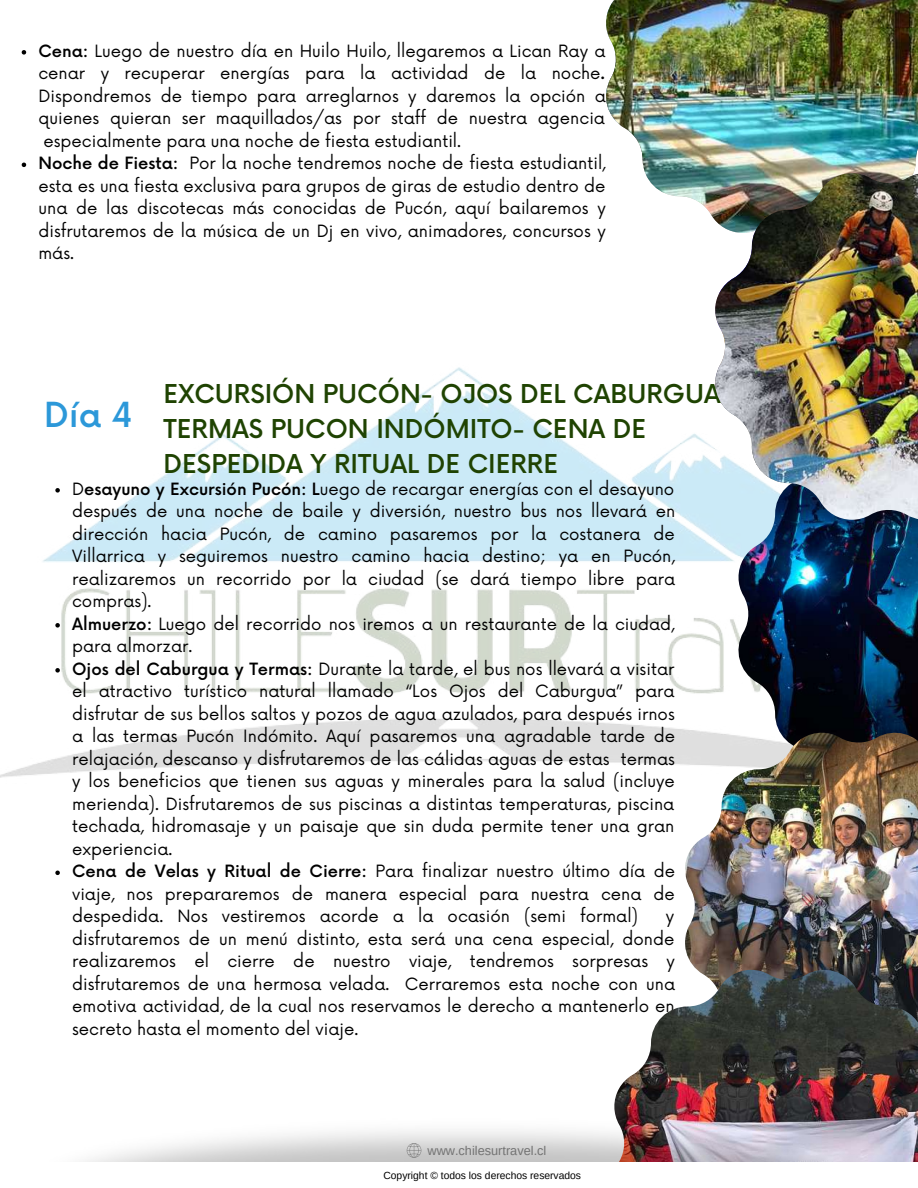
<style>
.page{position:relative;width:918px;height:1188px;background:#fff}
.page>*{position:absolute;margin:0;border:0;box-sizing:border-box;transform-origin:0 0}
.t1{font:500 33.6px "Now";color:#2c98d9}
.t2{font:500 25.35px/34.8px "Now";color:#1f4302}
.t3{font:16.5px/22.5px "Now";color:#000}
.t4{font:12.75px "Arimo";color:#737373}
.t5{font:10.35px "Arimo";color:#000}
.s1{font-weight:500}
</style>
<div class="page">
<img style="left:606px;top:0;width:312px;height:220px">
<img style="left:715px;top:173px;width:203px;height:159px">
<img style="left:0;top:332px;width:918px;height:446px">
<img style="left:738px;top:441px;width:180px;height:292px">
<img style="left:685px;top:733px;width:233px;height:237px">
<svg style="left:55px;top:488px;width:5px;height:5px"></svg>
<svg style="left:55px;top:623px;width:5px;height:5px"></svg>
<svg style="left:55px;top:668px;width:5px;height:5px"></svg>
<svg style="left:55px;top:871px;width:5px;height:4px"></svg>
<img style="left:635px;top:970px;width:283px;height:103px">
<img style="left:85px;top:1073px;width:833px;height:89px">
<svg style="left:407px;top:1143px;width:14px;height:15px"></svg>
<svg style="left:22px;top:50px;width:4px;height:5px"></svg>
<svg style="left:22px;top:163px;width:4px;height:4px"></svg>
<p class="t3" style="left:38px;top:40px;width:569px"><span class="s1">Cena:</span> Luego de nuestro día en Huilo Huilo, llegaremos a Lican Ray a cenar y recuperar energías para la actividad de la noche<span class="s1">.<br></span>Dispondremos de tiempo para arreglarnos y daremos la opción a quienes quieran ser maquillados/as por staff de nuestra agencia especialmente para una noche de fiesta estudiantil.<br><span class="s1">Noche de Fiesta:</span> Por la noche tendremos noche de fiesta estudiantil, esta es una fiesta exclusiva para grupos de giras de estudio dentro de una de las discotecas más conocidas de Pucón, aquí bailaremos y disfrutaremos de la música de un Dj en vivo, animadores, concursos y más.</p>
<h1 class="t1" style="left:44px;top:397px;width:90px">Día 4</h1>
<h2 class="t2" style="left:164px;top:378px;width:571px">EXCURSIÓN PUCÓN- OJOS DEL CABURGUA-<br>TERMAS PUCON INDÓMITO- CENA DE<br>DESPEDIDA Y RITUAL DE CIERRE</h2>
<p class="t3" style="left:72px;top:478px;width:605px">D<span class="s1">esayuno y Excursión Pucón: L</span>uego de recargar energías con el desayuno después de una noche de baile y diversión, nuestro bus nos llevará en dirección hacia Pucón, de camino pasaremos por la costanera de Villarrica y seguiremos nuestro camino hacia destino; ya en Pucón, realizaremos un recorrido por la ciudad (se dará tiempo libre para compras).<br><span class="s1">Almuerzo:</span> Luego del recorrido nos iremos a un restaurante de la ciudad, para almorzar.<br><span class="s1">Ojos del Caburgua y Termas:</span> Durante la tarde, el bus nos llevará a visitar el atractivo turístico natural llamado “Los Ojos del Caburgua” para disfrutar de sus bellos saltos y pozos de agua azulados, para después irnos a las termas Pucón Indómito. Aquí pasaremos una agradable tarde de relajación, descanso y disfrutaremos de las cálidas aguas de estas termas y los beneficios que tienen sus aguas y minerales para la salud (incluye merienda). Disfrutaremos de sus piscinas a distintas temperaturas, piscina techada, hidromasaje y un paisaje que sin duda permite tener una gran experiencia.<br><span class="s1">Cena de Velas y Ritual de Cierre:</span> Para finalizar nuestro último día de viaje, nos prepararemos de manera especial para nuestra cena de despedida. Nos vestiremos acorde a la ocasión (semi formal)</p>
<p class="t3" style="left:72px;top:906px;width:605px;text-align:justify;text-indent:594px">y disfrutaremos de un menú distinto, esta será una cena especial, donde realizaremos el cierre de nuestro viaje, tendremos sorpresas y disfrutaremos de una hermosa velada. Cerraremos esta noche con una emotiva actividad, de la cual nos reservamos le derecho a mantenerlo en secreto hasta el momento del viaje.</p>
<p class="t4" style="left:427px;top:1143px;width:120px">www.chilesurtravel.cl</p>
<p class="t5" style="left:383px;top:1169px;width:199px">Copyright © todos los derechos reservados</p>
</div>
